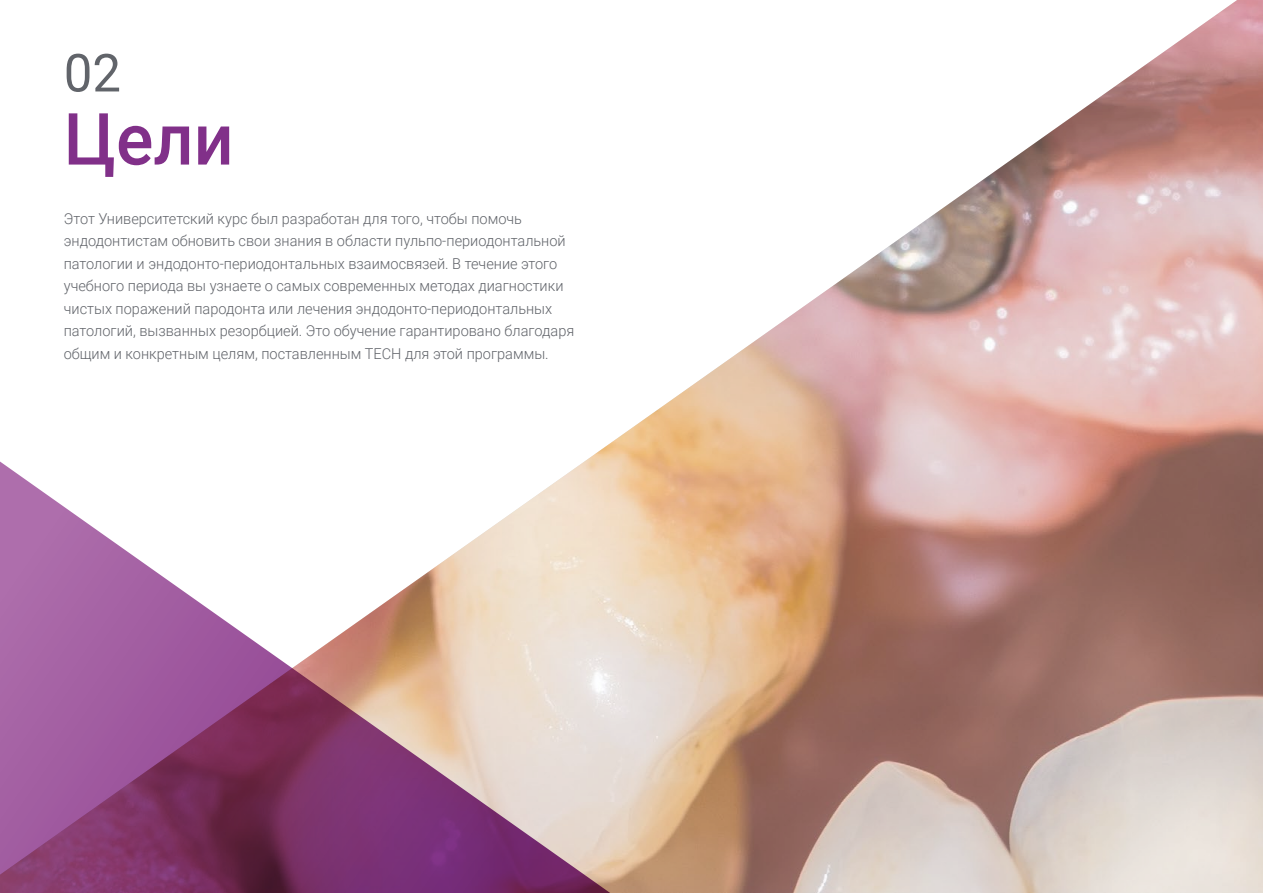
<style>
.page{position:relative;width:1263px;height:893px;background:#fff}
.page>*{position:absolute;margin:0;border:0;box-sizing:border-box;transform-origin:0 0}
.t1{font:500 72px "Roboto";color:#813089}
.t2{font:52.5px "Roboto";color:#61646a}
.t3{font:300 15px/22.5px "Roboto";color:#61646a}
</style>
<div class="page">
<img style="left:606px;top:0;width:657px;height:893px">
<svg style="left:0;top:446px;width:640px;height:447px"></svg>
<h2 class="t2" style="left:64px;top:36px;width:59px">02</h2>
<h1 class="t1" style="left:64px;top:89px;width:171px">Цели</h1>
<p class="t3" style="left:64px;top:207px;width:512px">Этот Университетский курс был разработан для того, чтобы помочь эндодонтистам обновить свои знания в области пульпо-периодонтальной патологии и эндодонто-периодонтальных взаимосвязей. В течение этого учебного периода вы узнаете о самых современных методах диагностики чистых поражений пародонта или лечения эндодонто-периодонтальных патологий, вызванных резорбцией. Это обучение гарантировано благодаря общим и конкретным целям, поставленным TECH для этой программы.</p>
</div>
